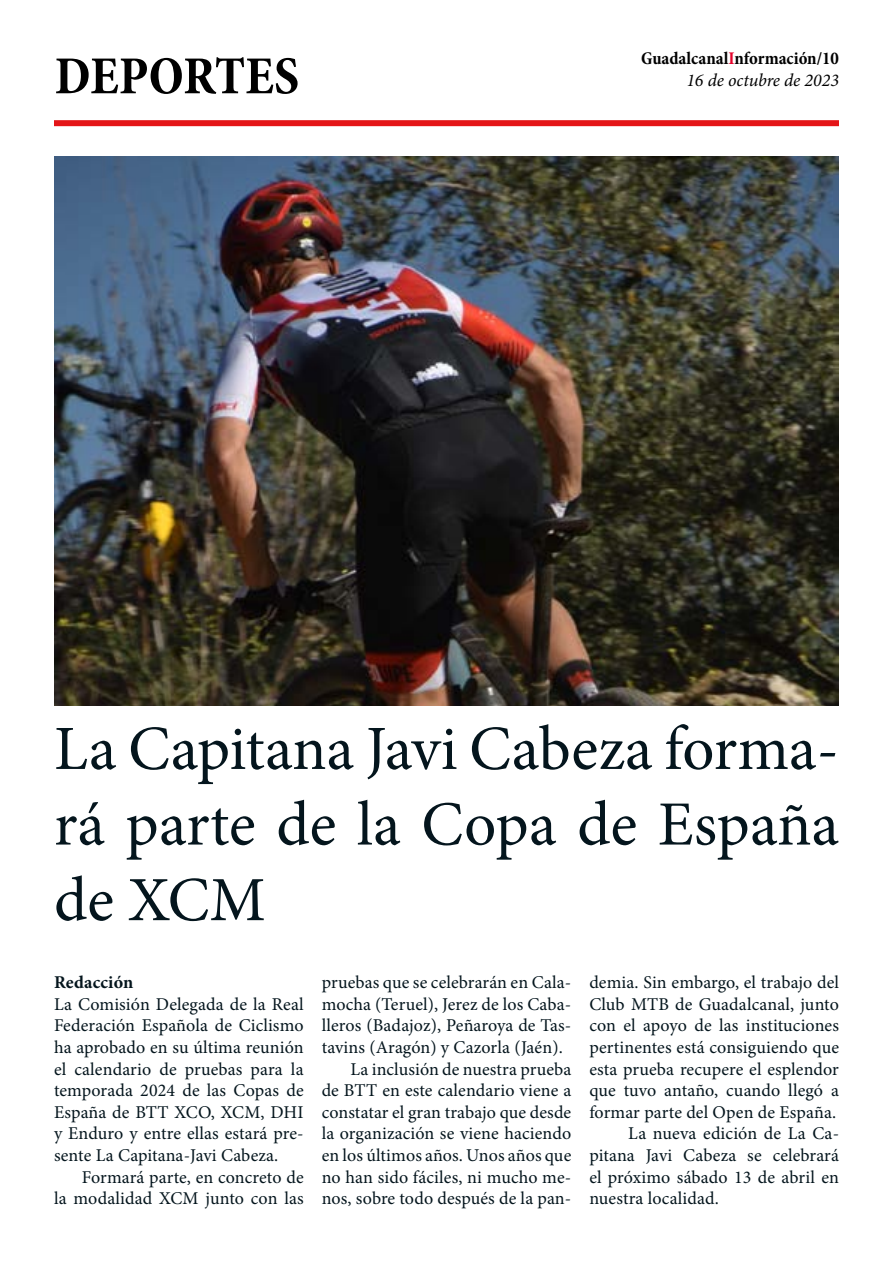
<style>
.page{position:relative;width:893px;height:1263px;background:#fff}
.page>*{position:absolute;margin:0;border:0;box-sizing:border-box;transform-origin:0 0}
.t1{font:63px/75.6px "Minion Pro";color:#04151d;text-align:justify}
.t2{font:700 condensed 54px "Minion Pro";color:#000}
.t3{font:18px/21.6px "Minion Pro";letter-spacing:.005em;color:#04151d;text-align:justify}
.t4{font:700 condensed 18px "Minion Pro";color:#000}
.t5{font:italic 18px "Minion Pro";letter-spacing:-.005em;color:#000}
.t6{font:700 18px "Minion Pro";letter-spacing:.01em;color:#04151d}
.s1{color:#e4032b}
</style>
<div class="page">
<div style="left:54px;top:120px;width:785px;height:6px;background:#e41518"></div>
<img style="left:54px;top:156px;width:785px;height:549px">
<h2 class="t2" style="left:55px;top:39px;width:246px">DEPORTES</h2>
<p class="t4" style="left:641px;top:46px;width:199px">Guadalcanal<span class="s1">I</span>nformación/10</p>
<p class="t5" style="left:686px;top:68px;width:154px">16 de octubre de 2023</p>
<h1 class="t1" style="left:54px;top:711px;width:786px">La Capitana Javi Cabeza forma&shy;rá parte de la Copa de España de XCM</h1>
<p class="t6" style="left:54px;top:970px;width:81px">Redacción</p>
<p class="t3" style="left:54px;top:993px;width:251px">La Comisión Delegada de la Real Federación Española de Ciclismo ha aprobado en su última reunión el calendario de pruebas para la temporada 2024 de las Copas de España de BTT XCO, XCM, DHI y Enduro y entre ellas estará pre&shy;sente La Capitana-Javi Cabeza.</p>
<p class="t3" style="left:54px;top:1166px;width:251px;text-align:right">Formará parte, en concreto de<br>la modalidad XCM junto con las</p>
<p class="t3" style="left:322px;top:972px;width:251px">pruebas que se celebrarán en Cala-</p>
<p class="t3" style="left:322px;top:993px;width:251px">mocha (Teruel), Jerez de los Caba-</p>
<p class="t3" style="left:322px;top:1015px;width:251px">lleros (Badajoz), Peñaroya de Tas-</p>
<p class="t3" style="left:322px;top:1036px;width:243px">tavins (Aragón) y Cazorla (Jaén).</p>
<p class="t3" style="left:350px;top:1058px;width:222px">La inclusión de nuestra prueba</p>
<p class="t3" style="left:322px;top:1080px;width:251px">de BTT en este calendario viene a</p>
<p class="t3" style="left:322px;top:1101px;width:251px">constatar el gran trabajo que desde</p>
<p class="t3" style="left:322px;top:1123px;width:251px">la organización se viene haciendo</p>
<p class="t3" style="left:322px;top:1144px;width:251px">en los últimos años. Unos años que</p>
<p class="t3" style="left:322px;top:1166px;width:251px">no han sido fáciles, ni mucho me-</p>
<p class="t3" style="left:322px;top:1188px;width:251px">nos, sobre todo después de la pan-</p>
<p class="t3" style="left:589px;top:972px;width:251px">demia. Sin embargo, el trabajo del</p>
<p class="t3" style="left:589px;top:993px;width:251px">Club MTB de Guadalcanal, junto</p>
<p class="t3" style="left:589px;top:1015px;width:251px">con el apoyo de las instituciones</p>
<p class="t3" style="left:589px;top:1036px;width:251px">pertinentes está consiguiendo que</p>
<p class="t3" style="left:589px;top:1058px;width:251px">esta prueba recupere el esplendor</p>
<p class="t3" style="left:589px;top:1080px;width:251px">que tuvo antaño, cuando llegó a</p>
<p class="t3" style="left:589px;top:1101px;width:248px">formar parte del Open de España.</p>
<p class="t3" style="left:628px;top:1123px;width:212px">La nueva edición de La Ca-</p>
<p class="t3" style="left:589px;top:1144px;width:251px">pitana Javi Cabeza se celebrará</p>
<p class="t3" style="left:589px;top:1166px;width:251px">el próximo sábado 13 de abril en</p>
<p class="t3" style="left:589px;top:1188px;width:131px">nuestra localidad.</p>
</div>
